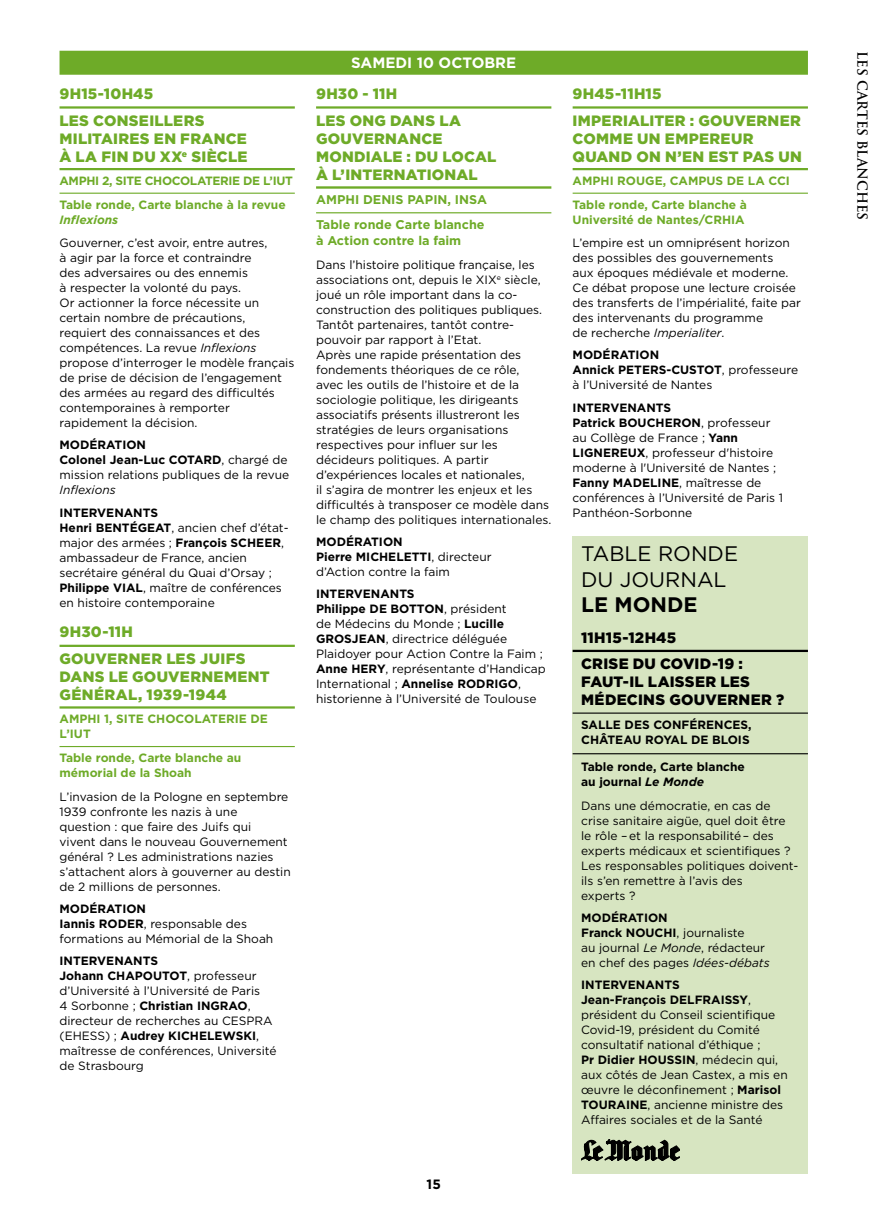
<style>
.page{position:relative;width:893px;height:1212px;background:#fff}
.page>*{position:absolute;margin:0;border:0;box-sizing:border-box;transform-origin:0 0}
.t1{font:21px/25.2px "Gotham";color:#000}
.t2{font:700 21px "Gotham";color:#000}
.t3{font:900 15px/18px "Gotham";letter-spacing:.015em;color:#6eab28}
.t4{font:900 15px/26.5px "Gotham";letter-spacing:.015em;color:#000}
.t5{font:700 15px "Gotham";color:#fff}
.t6{font:700 13.5px "Trajan Pro";color:#000}
.t7{font:700 13.5px "Gotham";color:#000}
.t8{font:700 12.6px/24.8px "Gotham";color:#6eab28}
.t9{font:12px/15px "Gotham";color:#000}
.t10{font:700 12px/15px "Gotham";color:#6eab28}
.t11{font:700 12px/15px "Gotham";color:#000}
.t12{font:700 12px/23.5px "Gotham";letter-spacing:-.025em;color:#6eab28}
.t13{font:italic 700 12px "Gotham";color:#6eab28}
.t14{font:italic 12px "Gotham";color:#000}
.s1{font-style:italic}
.s2{font-weight:700}
</style>
<div class="page">
<div style="left:60px;top:51px;width:748px;height:24px;background:#6eab28"></div>
<hr style="left:60px;top:106px;width:235px;height:3px;background:#6eab28">
<hr style="left:60px;top:168px;width:235px;height:2px;background:#6eab28">
<hr style="left:60px;top:193px;width:235px;height:1px;background:#6eab28">
<hr style="left:60px;top:645px;width:235px;height:2px;background:#6eab28">
<hr style="left:60px;top:706px;width:235px;height:2px;background:#6eab28">
<hr style="left:60px;top:746px;width:235px;height:1px;background:#6eab28">
<hr style="left:316px;top:106px;width:235px;height:3px;background:#6eab28">
<hr style="left:316px;top:186px;width:235px;height:3px;background:#6eab28">
<hr style="left:316px;top:212px;width:235px;height:1px;background:#6eab28">
<hr style="left:573px;top:106px;width:235px;height:3px;background:#6eab28">
<hr style="left:573px;top:168px;width:235px;height:2px;background:#6eab28">
<hr style="left:573px;top:193px;width:235px;height:1px;background:#6eab28">
<div style="left:573px;top:536px;width:235px;height:637px;background:#d7e5c1"></div>
<hr style="left:573px;top:650px;width:235px;height:2px;background:#000">
<hr style="left:573px;top:712px;width:235px;height:2px;background:#000">
<hr style="left:573px;top:753px;width:235px;height:1px;background:#000">
<svg style="left:581px;top:1139px;width:99px;height:21px"></svg>
<p class="t3" style="left:60px;top:80px;width:147px;line-height:26.5px">9H15-10H45<br>LES CONSEILLERS</p>
<p class="t3" style="left:60px;top:129px;width:189px">MILITAIRES EN FRANCE<br>À LA FIN DU XX<sup>e</sup> SIÈCLE</p>
<p class="t12" style="left:60px;top:169px;width:235px">AMPHI 2, SITE CHOCOLATERIE DE L’IUT<br>Table ronde, Carte blanche à la revue</p>
<p class="t13" style="left:60px;top:211px;width:60px">Inflexions</p>
<p class="t9" style="left:60px;top:235px;width:236px">Gouverner, c’est avoir, entre autres,<br>à agir par la force et contraindre<br>des adversaires ou des ennemis<br>à respecter la volonté du pays.<br>Or actionner la force nécessite un certain nombre de précautions, requiert des connaissances et des compétences. La revue <span class="s1">Inflexions </span>propose d’interroger le modèle français de prise de décision de l’engagement des armées au regard des difficultés contemporaines à remporter rapidement la décision.</p>
<p class="t9" style="left:60px;top:437px;width:231px"><span class="s2">MODÉRATION<br>Colonel Jean-Luc COTARD</span>, chargé de mission relations publiques de la revue</p>
<p class="t14" style="left:60px;top:482px;width:58px">Inflexions</p>
<p class="t9" style="left:60px;top:505px;width:231px"><span class="s2">INTERVENANTS<br>Henri BENTÉGEAT</span>, ancien chef d’état&shy;major des armées ; <span class="s2">François SCHEER</span>, ambassadeur de France, ancien secrétaire général du Quai d’Orsay ;<br><span class="s2">Philippe VIAL</span>, maître de conférences en histoire contemporaine</p>
<p class="t3" style="left:60px;top:619px;width:187px;line-height:26.5px">9H30-11H<br>GOUVERNER LES JUIFS</p>
<p class="t3" style="left:60px;top:667px;width:212px">DANS LE GOUVERNEMENT<br>GÉNÉRAL, 1939-1944</p>
<p class="t10" style="left:60px;top:712px;width:210px">AMPHI 1, SITE CHOCOLATERIE DE<br>L’IUT</p>
<p class="t10" style="left:60px;top:750px;width:183px">Table ronde, Carte blanche au mémorial de la Shoah</p>
<p class="t9" style="left:60px;top:788px;width:233px">L’invasion de la Pologne en septembre 1939 confronte les nazis à une question : que faire des Juifs qui<br>vivent dans le nouveau Gouvernement général ? Les administrations nazies s’attachent alors à gouverner au destin de 2 millions de personnes.</p>
<p class="t9" style="left:60px;top:901px;width:215px"><span class="s2">MODÉRATION<br>Iannis RODER</span>, responsable des formations au Mémorial de la Shoah</p>
<p class="t9" style="left:60px;top:953px;width:219px"><span class="s2">INTERVENANTS<br>Johann CHAPOUTOT</span>, professeur d’Université à l’Université de Paris<br>4 Sorbonne ; <span class="s2">Christian INGRAO</span>, directeur de recherches au CESPRA (EHESS) ; <span class="s2">Audrey KICHELEWSKI</span>, maîtresse de conférences, Université de Strasbourg</p>
<p class="t5" style="left:351px;top:53px;width:166px">SAMEDI 10 OCTOBRE</p>
<p class="t3" style="left:316px;top:80px;width:146px;line-height:26.5px">9H30 - 11H<br>LES ONG DANS LA</p>
<p class="t3" style="left:316px;top:129px;width:182px">GOUVERNANCE<br>MONDIALE : DU LOCAL<br>À L’INTERNATIONAL</p>
<p class="t8" style="left:316px;top:187px;width:172px">AMPHI DENIS PAPIN, INSA<br>Table ronde Carte blanche</p>
<p class="t8" style="left:316px;top:228px;width:147px">à Action contre la faim</p>
<p class="t9" style="left:316px;top:257px;width:237px">Dans l’histoire politique française, les associations ont, depuis le XIX<sup>e</sup> siècle, joué un rôle important dans la co&shy;construction des politiques publiques.<br>Tantôt partenaires, tantôt contre&shy;pouvoir par rapport à l’Etat.<br>Après une rapide présentation des fondements théoriques de ce rôle,<br>avec les outils de l’histoire et de la sociologie politique, les dirigeants associatifs présents illustreront les stratégies de leurs organisations respectives pour influer sur les décideurs politiques. A partir d’expériences locales et nationales,<br>il s’agira de montrer les enjeux et les difficultés à transposer ce modèle dans le champ des politiques internationales.</p>
<p class="t9" style="left:316px;top:534px;width:177px"><span class="s2">MODÉRATION<br>Pierre MICHELETTI</span>, directeur d’Action contre la faim</p>
<p class="t9" style="left:316px;top:586px;width:231px"><span class="s2">INTERVENANTS<br>Philippe DE BOTTON</span>, président<br>de Médecins du Monde ; <span class="s2">Lucille<br>GROSJEAN</span>, directrice déléguée<br>Plaidoyer pour Action Contre la Faim ;<br><span class="s2">Anne HERY</span>, représentante d’Handicap<br>International ; <span class="s2">Annelise RODRIGO</span>, historienne à l’Université de Toulouse</p>
<p class="t7" style="left:427px;top:1175px;width:16px">15</p>
<p class="t3" style="left:573px;top:80px;width:230px;line-height:26.5px">9H45-11H15<br>IMPERIALITER : GOUVERNER</p>
<p class="t3" style="left:573px;top:129px;width:231px">COMME UN EMPEREUR<br>QUAND ON N’EN EST PAS UN</p>
<p class="t10" style="left:573px;top:169px;width:219px;line-height:23.5px">AMPHI ROUGE, CAMPUS DE LA CCI<br>Table ronde, Carte blanche à</p>
<p class="t10" style="left:573px;top:212px;width:174px">Université de Nantes/CRHIA</p>
<p class="t9" style="left:573px;top:235px;width:230px">L’empire est un omniprésent horizon des possibles des gouvernements<br>aux époques médiévale et moderne.<br>Ce débat propose une lecture croisée des transferts de l’impérialité, faite par des intervenants du programme<br>de recherche <span class="s1">Imperialiter</span>.</p>
<p class="t9" style="left:573px;top:347px;width:227px"><span class="s2">MODÉRATION<br>Annick PETERS-CUSTOT</span>, professeure à l’Université de Nantes</p>
<p class="t9" style="left:573px;top:400px;width:212px"><span class="s2">INTERVENANTS<br>Patrick BOUCHERON</span>, professeur au Collège de France ; <span class="s2">Yann<br>LIGNEREUX</span>, professeur d'histoire moderne à l'Université de Nantes ;<br><span class="s2">Fanny MADELINE</span>, maîtresse de conférences à l’Université de Paris 1<br>Panthéon-Sorbonne</p>
<h1 class="t1" style="left:581px;top:541px;width:158px">TABLE RONDE<br>DU JOURNAL</h1>
<h1 class="t2" style="left:581px;top:590px;width:118px">LE MONDE</h1>
<p class="t4" style="left:581px;top:624px;width:163px">11H15-12H45<br>CRISE DU COVID-19 :</p>
<p class="t4" style="left:581px;top:672px;width:205px;line-height:18px">FAUT-IL LAISSER LES<br>MÉDECINS GOUVERNER ?</p>
<p class="t11" style="left:581px;top:717px;width:172px">SALLE DES CONFÉRENCES,<br>CHÂTEAU ROYAL DE BLOIS</p>
<p class="t11" style="left:581px;top:759px;width:165px">Table ronde, Carte blanche au journal <span class="s1">Le Monde</span></p>
<p class="t9" style="left:581px;top:798px;width:219px">Dans une démocratie, en cas de crise sanitaire aigüe, quel doit être le rôle – et la responsabilité – des experts médicaux et scientifiques ?<br>Les responsables politiques doivent&shy;ils s’en remettre à l’avis des<br>experts ?</p>
<p class="t9" style="left:581px;top:910px;width:190px"><span class="s2">MODÉRATION<br>Franck NOUCHI</span>, journaliste<br>au journal <span class="s1">Le Monde</span>, rédacteur en chef des pages <span class="s1">Idées-débats</span></p>
<p class="t9" style="left:581px;top:977px;width:208px"><span class="s2">INTERVENANTS<br>Jean-François DELFRAISSY</span>, président du Conseil scientifique<br>Covid-19, président du Comité consultatif national d’éthique ;<br><span class="s2">Pr Didier HOUSSIN</span>, médecin qui, aux côtés de Jean Castex, a mis en œuvre le déconfinement ; <span class="s2">Marisol<br>TOURAINE</span>, ancienne ministre des<br>Affaires sociales et de la Santé</p>
<p class="t6" style="left:871px;top:51px;width:171px;rotate:90deg">LES CARTES BLANCHES</p>
</div>
